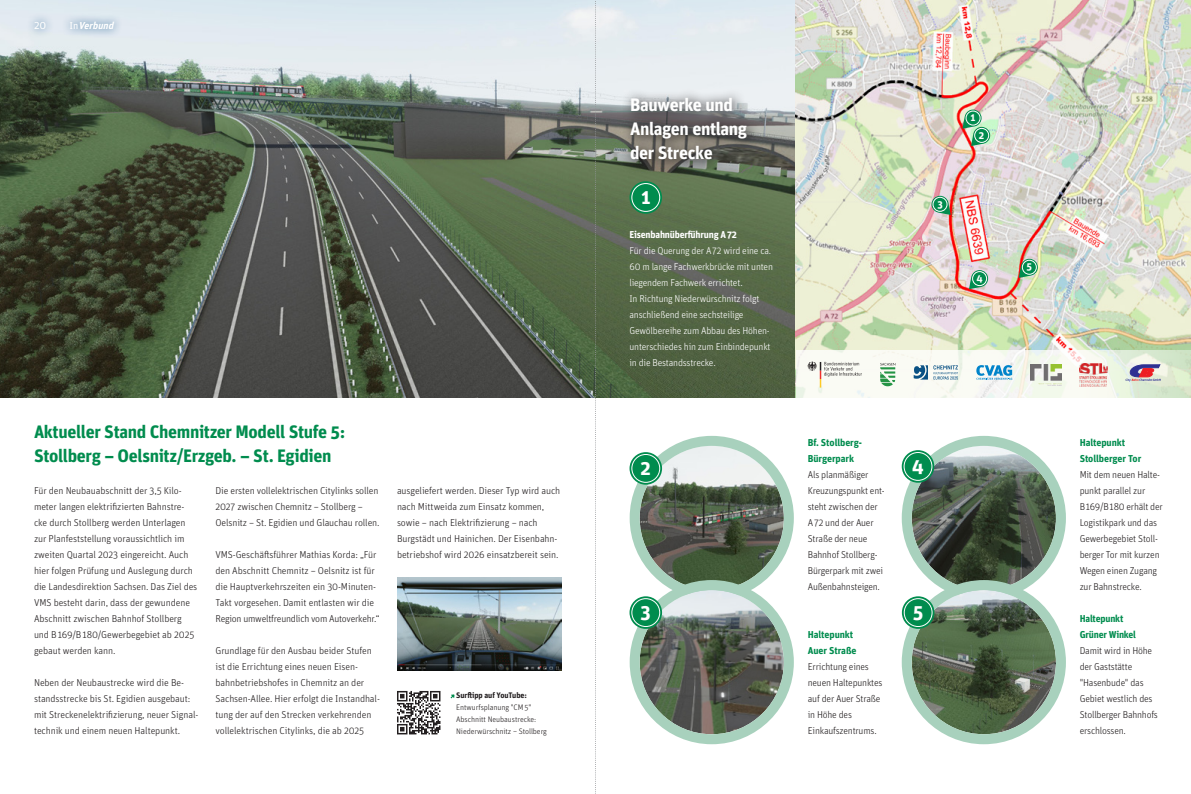
<style>
.page{position:relative;width:1191px;height:794px;background:#fff}
.page>*{position:absolute;margin:0;border:0;box-sizing:border-box;transform-origin:0 0}
.t1{font:700 20px "Unit OT";color:#fff}
.t2{font:700 18px/24px "Unit OT";letter-spacing:-.02em;color:#008c4e}
.t3{font:700 18px/24px "Unit OT";letter-spacing:-.02em;color:#fff}
.t4{font:11px "Unit OT";color:#fff}
.t5{font:700 10.5px "Unit OT";color:#fff}
.t6{font:300 10px/16px "Unit OT";letter-spacing:-.01em;color:#231f20}
.t7{font:300 10px/16px "Unit OT";letter-spacing:-.02em;color:#fff}
.t8{font:700 10px/16px "Unit OT";letter-spacing:-.01em;color:#008c4e}
.t9{font:700 10px "Unit OT";letter-spacing:-.02em;color:#fff}
.t10{font:italic 700 10px "Unit OT";color:#fff}
.t11{font:300 8px/12px "Unit OT";letter-spacing:-.01em;color:#231f20}
.t12{font:700 8px "Unit OT";letter-spacing:-.01em;color:#231f20}
.s1{font-weight:400;font-style:normal}
</style>
<div class="page">
<img style="left:796px;top:0;width:395px;height:350px">
<img style="left:0;top:0;width:794px;height:397px">
<div style="left:620px;top:88px;width:140px;height:85px;background:#231f20;opacity:.65"></div>
<svg style="left:450px;top:694px;width:5px;height:5px"></svg>
<svg style="left:397px;top:691px;width:43px;height:43px"></svg>
<img style="left:397px;top:578px;width:164px;height:92px">
<img style="left:639px;top:446px;width:145px;height:144px;border-radius:72px">
<div style="left:629px;top:436px;width:165px;height:164px;border:10px solid #a8d1bd;border-radius:50%"></div>
<img style="left:639px;top:590px;width:145px;height:144px;border-radius:72px">
<div style="left:629px;top:580px;width:165px;height:164px;border:10px solid #a8d1bd;border-radius:50%"></div>
<svg style="left:931px;top:196px;width:19px;height:19px"></svg>
<svg style="left:969px;top:270px;width:19px;height:19px"></svg>
<svg style="left:1018px;top:259px;width:19px;height:19px"></svg>
<svg style="left:962px;top:110px;width:28px;height:36px"></svg>
<div style="left:974px;top:128px;width:15px;height:15px;border:1px solid #fff;border-radius:50%"></div>
<div style="left:932px;top:197px;width:15px;height:14px;border:1px solid #fff;border-radius:50%"></div>
<div style="left:972px;top:271px;width:14px;height:15px;border:1px solid #fff;border-radius:50%"></div>
<div style="left:1022px;top:260px;width:14px;height:14px;border:1px solid #fff;border-radius:50%"></div>
<div style="left:965px;top:111px;width:15px;height:14px;border:1px solid #fff;border-radius:50%"></div>
<svg style="left:629px;top:452px;width:33px;height:33px"></svg>
<div style="left:631px;top:454px;width:29px;height:28px;border:1px solid #fff;border-radius:50%"></div>
<img style="left:911px;top:446px;width:145px;height:144px;border-radius:72px">
<div style="left:901px;top:436px;width:165px;height:164px;border:10px solid #a8d1bd;border-radius:50%"></div>
<svg style="left:901px;top:450px;width:33px;height:33px"></svg>
<div style="left:904px;top:452px;width:28px;height:28px;border:1px solid #fff;border-radius:50%"></div>
<img style="left:911px;top:590px;width:145px;height:144px;border-radius:72px">
<div style="left:901px;top:580px;width:165px;height:164px;border:10px solid #a8d1bd;border-radius:50%"></div>
<svg style="left:902px;top:596px;width:32px;height:33px"></svg>
<div style="left:904px;top:598px;width:28px;height:29px;border:1px solid #fff;border-radius:50%"></div>
<svg style="left:629px;top:596px;width:33px;height:33px"></svg>
<div style="left:631px;top:598px;width:29px;height:29px;border:1px solid #fff;border-radius:50%"></div>
<svg style="left:629px;top:181px;width:33px;height:33px"></svg>
<div style="left:631px;top:183px;width:29px;height:29px;border:1px solid #fff;border-radius:50%"></div>
<svg style="left:796px;top:350px;width:395px;height:48px;fill:#f9faf3"></svg>
<svg style="left:807px;top:361px;width:55px;height:26px"></svg>
<svg style="left:913px;top:365px;width:45px;height:14px"></svg>
<svg style="left:1125px;top:365px;width:36px;height:16px"></svg>
<svg style="left:976px;top:365px;width:36px;height:15px"></svg>
<img style="left:1079px;top:377px;width:27px;height:9px">
<img style="left:1079px;top:363px;width:28px;height:12px">
<img style="left:1030px;top:364px;width:31px;height:21px">
<svg style="left:880px;top:363px;width:15px;height:23px"></svg>
<div style="left:26px;top:12px;width:97px;height:26px;background:#0a5184;opacity:.6"></div>
<svg style="left:595px;top:0;width:1px;height:794px"></svg>
<p class="t4" style="left:34px;top:18px;width:14px">20</p>
<p class="t10" style="left:69px;top:19px;width:48px"><span class="s1">I n</span> Verbund</p>
<h2 class="t2" style="left:34px;top:420px;width:313px">Aktueller Stand Chemnitzer Modell Stufe 5:<br>Stollberg – Oelsnitz/Erzgeb. – St. Egidien</h2>
<p class="t6" style="left:34px;top:483px;width:165px">Für den Neubauabschnitt der 3,5 Kilo&shy;meter langen elektrifizierten Bahnstre&shy;cke durch Stollberg werden Unterlagen zur Planfeststellung voraussichtlich im zweiten Quartal 2023 eingereicht. Auch hier folgen Prüfung und Auslegung durch die Landesdirektion Sachsen. Das Ziel des VMS besteht darin, dass der gewundene Abschnitt zwischen Bahnhof Stollberg und B169/B180/Gewerbegebiet ab 2025 gebaut werden kann.</p>
<p class="t6" style="left:34px;top:675px;width:166px">Neben der Neubaustrecke wird die Be&shy;standsstrecke bis St. Egidien ausgebaut: mit Streckenelektrifizierung, neuer Signal&shy;technik und einem neuen Haltepunkt.</p>
<p class="t6" style="left:215px;top:483px;width:165px">Die ersten vollelektrischen Citylinks sollen<br>2027 zwischen Chemnitz – Stollberg –<br>Oelsnitz – St. Egidien und Glauchau rollen.</p>
<p class="t6" style="left:215px;top:547px;width:165px">VMS-Geschäftsführer Mathias Korda: „Für den Abschnitt Chemnitz – Oelsnitz ist für die Hauptverkehrszeiten ein 30-Minuten-Takt vorgesehen. Damit entlasten wir die Region umweltfreundlich vom Autoverkehr.“</p>
<p class="t6" style="left:215px;top:643px;width:166px">Grundlage für den Ausbau beider Stufen ist die Errichtung eines neuen Eisen&shy;bahnbetriebshofes in Chemnitz an der Sachsen-Allee. Hier erfolgt die Instandhal&shy;tung der auf den Strecken verkehrenden vollelektrischen Citylinks, die ab 2025</p>
<p class="t6" style="left:397px;top:483px;width:165px">ausgeliefert werden. Dieser Typ wird auch nach Mittweida zum Einsatz kommen, sowie – nach Elektrifizierung – nach Burgstädt und Hainichen. Der Eisenbahn&shy;betriebshof wird 2026 einsatzbereit sein.</p>
<p class="t12" style="left:456px;top:690px;width:72px">Surftipp auf YouTube:</p>
<p class="t11" style="left:456px;top:701px;width:92px">Entwurfsplanung "CM5"<br>Abschnitt Neubaustrecke:<br>Niederwürschnitz – Stollberg</p>
<h2 class="t3" style="left:630px;top:92px;width:119px">Bauwerke und<br>Anlagen entlang der Strecke</h2>
<h1 class="t1" style="left:641px;top:184px;width:11px">1</h1>
<p class="t9" style="left:629px;top:228px;width:109px">Eisenbahnüberführung A72</p>
<p class="t7" style="left:629px;top:243px;width:145px">Für die Querung der A72 wird eine ca.<br>60 m lange Fachwerkbrücke mit unten liegendem Fachwerk errichtet.<br>In Richtung Niederwürschnitz folgt anschließend eine sechsteilige Gewölbereihe zum Abbau des Höhen&shy;unterschiedes hin zum Einbindepunkt in die Bestandsstrecke.</p>
<p class="t5" style="left:937px;top:197px;width:7px">3</p>
<p class="t5" style="left:970px;top:110px;width:6px">1</p>
<p class="t5" style="left:979px;top:128px;width:7px">2</p>
<p class="t5" style="left:976px;top:271px;width:8px">4</p>
<p class="t8" style="left:808px;top:434px;width:56px">Bf. Stollberg-<br>Bürgerpark</p>
<p class="t6" style="left:808px;top:467px;width:78px">Als planmäßiger<br>Kreuzungspunkt ent&shy;steht zwischen der<br>A72 und der Auer<br>Straße der neue<br>Bahnhof Stollberg-<br>Bürgerpark mit zwei<br>Außenbahnsteigen.</p>
<p class="t8" style="left:808px;top:626px;width:50px">Haltepunkt<br>Auer Straße</p>
<p class="t6" style="left:808px;top:659px;width:76px">Errichtung eines neuen Haltepunktes auf der Auer Straße in Höhe des<br>Einkaufszentrums.</p>
<h1 class="t1" style="left:640px;top:454px;width:12px">2</h1>
<h1 class="t1" style="left:912px;top:452px;width:14px">4</h1>
<h1 class="t1" style="left:640px;top:599px;width:12px">3</h1>
<h1 class="t1" style="left:912px;top:599px;width:12px">5</h1>
<p class="t5" style="left:1026px;top:260px;width:7px">5</p>
<p class="t8" style="left:1079px;top:434px;width:63px">Haltepunkt<br>Stollberger Tor</p>
<p class="t6" style="left:1079px;top:467px;width:85px">Mit dem neuen Halte&shy;punkt parallel zur<br>B169/B180 erhält der<br>Logistikpark und das<br>Gewerbegebiet Stoll&shy;berger Tor mit kurzen<br>Wegen einen Zugang zur Bahnstrecke.</p>
<p class="t8" style="left:1079px;top:610px;width:58px">Haltepunkt<br>Grüner Winkel</p>
<p class="t6" style="left:1079px;top:643px;width:80px">Damit wird in Höhe der Gaststätte "Hasenbude" das<br>Gebiet westlich des<br>Stollberger Bahnhofs erschlossen.</p>
</div>
